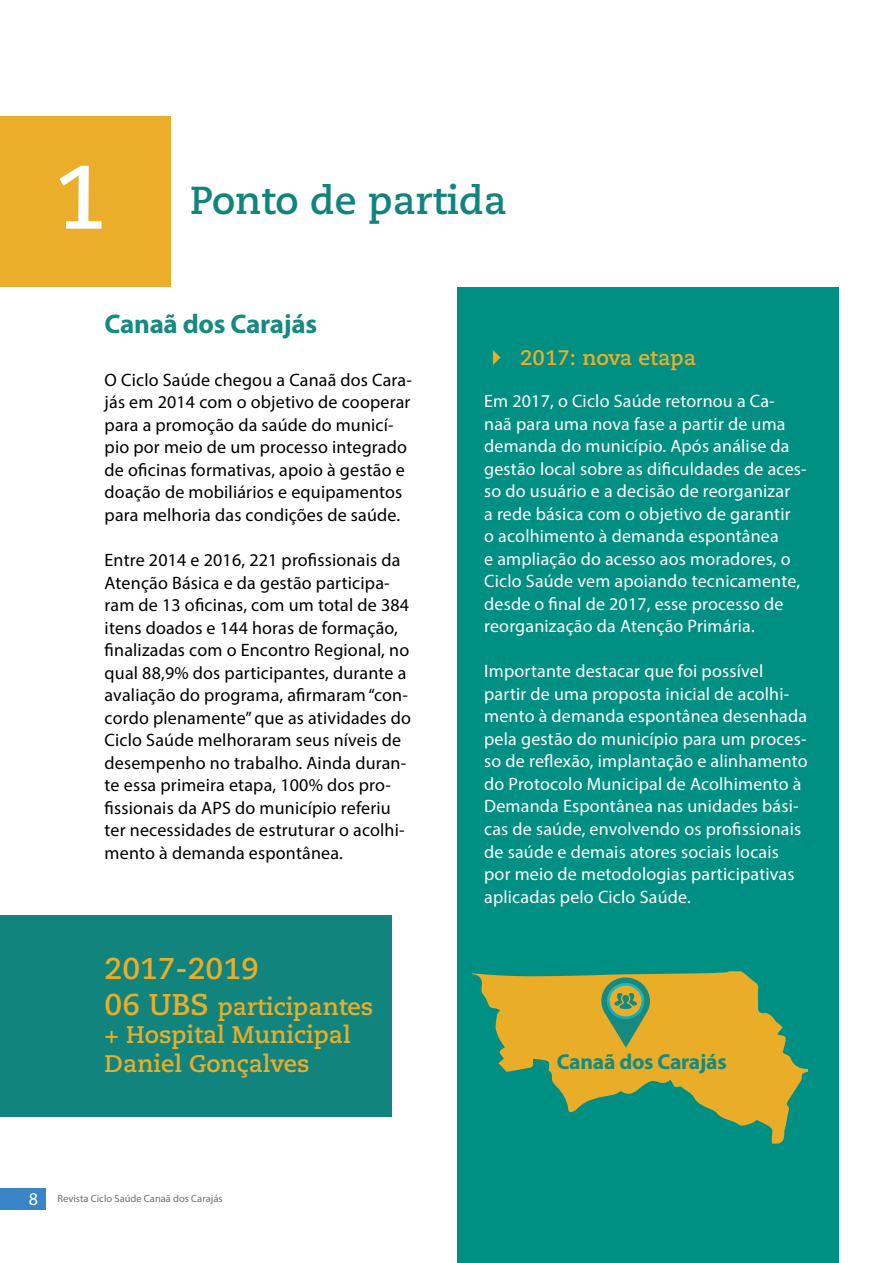
<style>
.page{position:relative;width:893px;height:1263px;background:#fff}
.page>*{position:absolute;margin:0;border:0;box-sizing:border-box;transform-origin:0 0}
.t1{font:700 90px "Caecilia LT Std";color:#fff}
.t2{font:700 39px "Caecilia LT Std";color:#12837d}
.t3{font:700 30px "Caecilia";color:#e9ad28}
.t4{font:700 27px "Myriad Pro";letter-spacing:-.01em;color:#168a80}
.t5{font:700 24px/28.8px "Caecilia";color:#e9ad28}
.t6{font:700 21.6px "Myriad Pro";letter-spacing:-.01em;color:#168a80}
.t7{font:700 21px "Caecilia";color:#ebae27}
.t8{font:18px/22.5px "Myriad Pro";letter-spacing:.01em;color:#fff}
.t9{font:18px/22.5px "Myriad Pro";letter-spacing:.01em;color:#000001}
.t10{font:10.5px "Myriad Pro";color:#6c7075}
.s1{font-size:30px}
.s2{font-size:18px;color:#fff}
</style>
<div class="page">
<div style="left:0;top:1188px;width:45px;height:21px;background:#3984c5"></div>
<div style="left:0;top:916px;width:391px;height:201px;background:#12847e"></div>
<div style="left:0;top:117px;width:170px;height:170px;background:#eaae2b"></div>
<div style="left:457px;top:287px;width:382px;height:976px;background:#008f83"></div>
<svg style="left:472px;top:971px;width:336px;height:172px;fill:#e9ad28"></svg>
<svg style="left:601px;top:977px;width:49px;height:71px;background:#879f55"></svg>
<h1 class="t1" style="left:54px;top:144px;width:55px">1</h1>
<h2 class="t2" style="left:190px;top:177px;width:318px">Ponto de partida</h2>
<h3 class="t4" style="left:105px;top:306px;width:214px">Canaã dos Carajás</h3>
<p class="t9" style="left:105px;top:368px;width:309px">O Ciclo Saúde chegou a Canaã dos Cara&shy;jás em 2014 com o objetivo de cooperar para a promoção da saúde do municí&shy;pio por meio de um processo integrado de oficinas formativas, apoio à gestão e doação de mobiliários e equipamentos para melhoria das condições de saúde.</p>
<p class="t9" style="left:105px;top:548px;width:308px">Entre 2014 e 2016, 221 profissionais da Atenção Básica e da gestão participa&shy;ram de 13 oficinas, com um total de 384 itens doados e 144 horas de formação, finalizadas com o Encontro Regional, no qual 88,9% dos participantes, durante a avaliação do programa, afirmaram “con&shy;cordo plenamente” que as atividades do Ciclo Saúde melhoraram seus níveis de desempenho no trabalho. Ainda duran&shy;te essa primeira etapa, 100% dos pro&shy;fissionais da APS do município referiu ter necessidades de estruturar o acolhi&shy;mento à demanda espontânea.</p>
<h3 class="t3" style="left:105px;top:950px;width:156px">2017-2019</h3>
<h3 class="t5" style="left:105px;top:992px;width:270px"><span class="s1">06 UBS</span> participantes + Hospital Municipal<br>Daniel Gonçalves</h3>
<p class="t10" style="left:29px;top:1192px;width:195px"><span class="s2">8</span> Revista Ciclo Saúde Canaã dos Carajás</p>
<p class="t7" style="left:484px;top:346px;width:213px">✔ 2017: nova etapa</p>
<p class="t8" style="left:484px;top:390px;width:324px">Em 2017, o Ciclo Saúde retornou a Ca&shy;naã para uma nova fase a partir de uma demanda do município. Após análise da gestão local sobre as dificuldades de aces&shy;so do usuário e a decisão de reorganizar<br>a rede básica com o objetivo de garantir<br>o acolhimento à demanda espontânea<br>e ampliação do acesso aos moradores, o Ciclo Saúde vem apoiando tecnicamente, desde o final de 2017, esse processo de reorganização da Atenção Primária.</p>
<p class="t8" style="left:484px;top:660px;width:325px">Importante destacar que foi possível partir de uma proposta inicial de acolhi&shy;mento à demanda espontânea desenhada pela gestão do município para um proces&shy;so de reflexão, implantação e alinhamento do Protocolo Municipal de Acolhimento à Demanda Espontânea nas unidades bási&shy;cas de saúde, envolvendo os profissionais de saúde e demais atores sociais locais por meio de metodologias participativas aplicadas pelo Ciclo Saúde.</p>
<p class="t6" style="left:557px;top:1047px;width:171px">Canaã dos Carajás</p>
</div>
